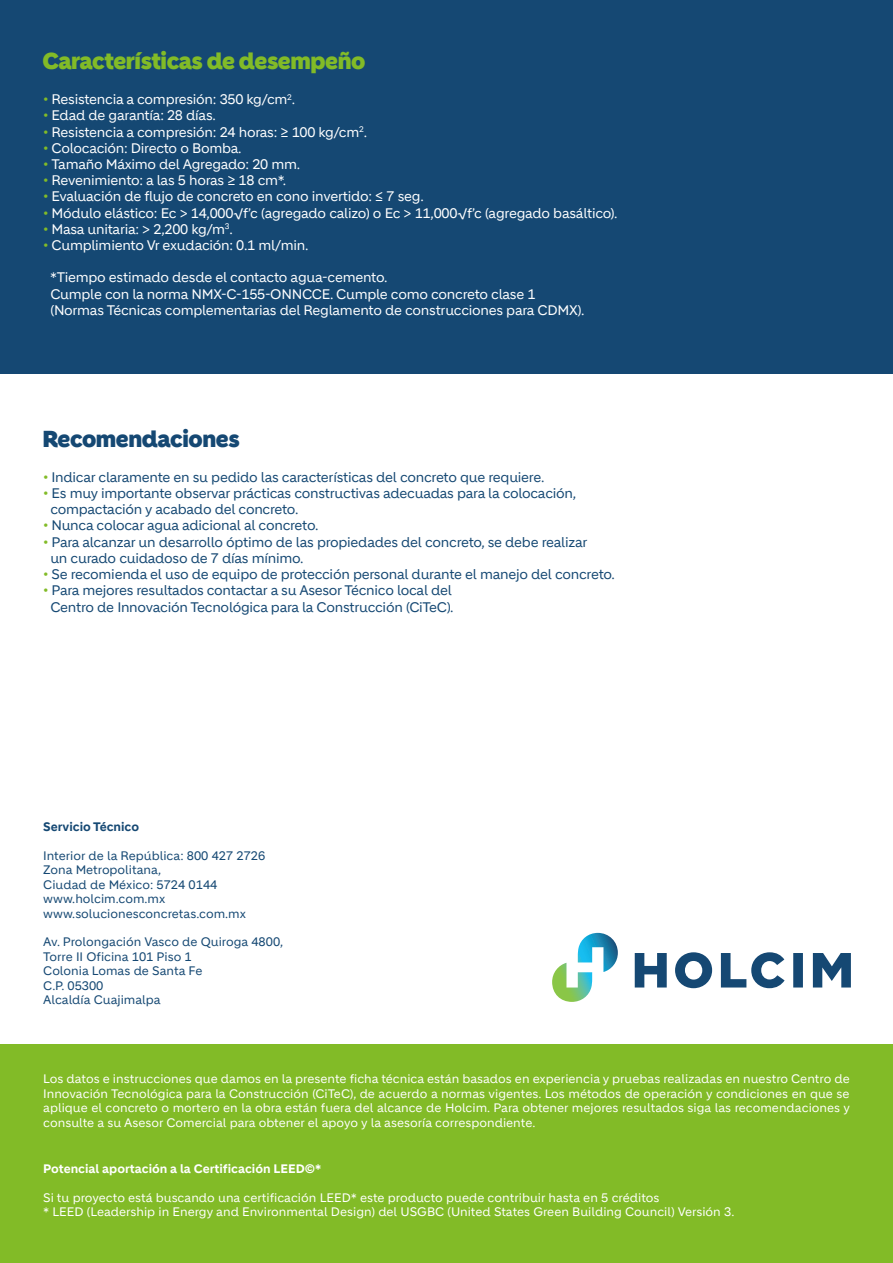
<style>
.page{position:relative;width:893px;height:1263px;background:#fff}
.page>*{position:absolute;margin:0;border:0;box-sizing:border-box;transform-origin:0 0}
.t1{font:900 22.5px "Holcim Headline";letter-spacing:-.02em;color:#82bb27}
.t2{font:900 22.5px "Holcim Headline";letter-spacing:-.02em;color:#154873}
.t3{font:13.5px/16.2px "Holcim";letter-spacing:-.02em;color:#fff}
.t4{font:13.5px/16.2px "Holcim";letter-spacing:-.02em;color:#154873}
.t5{font:12px/14.4px "Holcim";color:#fff;text-align:justify}
.t6{font:12px/14.4px "Holcim";color:#154873}
.t7{font:700 12px "Holcim";color:#fff}
.t8{font:700 12px "Holcim";color:#154873}
.s1{font-family:"Arial";color:#82bb27}
</style>
<div class="page">
<div style="left:0;top:0;width:893px;height:373px;background:#154873"></div>
<div style="left:0;top:1045px;width:893px;height:218px;background:#82bb27"></div>
<svg style="left:635px;top:952px;width:216px;height:36px"></svg>
<svg style="left:552px;top:933px;width:66px;height:69px"></svg>
<h1 class="t1" style="left:42px;top:48px;width:325px">Características de desempeño</h1>
<p class="t3" style="left:44px;top:91px;width:253px"><span class="s1">•</span> Resistencia a compresión: 350 kg/cm<sup>2</sup>.</p>
<p class="t3" style="left:44px;top:108px;width:174px"><span class="s1">•</span> Edad de garantía: 28 días.</p>
<p class="t3" style="left:44px;top:124px;width:325px"><span class="s1">•</span> Resistencia a compresión: 24 horas: ≥ 100 kg/cm<sup>2</sup>.</p>
<p class="t3" style="left:44px;top:140px;width:200px"><span class="s1">•</span> Colocación: Directo o Bomba.</p>
<p class="t3" style="left:44px;top:156px;width:258px"><span class="s1">•</span> Tamaño Máximo del Agregado: 20 mm.</p>
<p class="t3" style="left:44px;top:172px;width:244px"><span class="s1">•</span> Revenimiento: a las 5 horas ≥ 18 cm*.</p>
<p class="t3" style="left:44px;top:189px;width:382px"><span class="s1">•</span> Evaluación de flujo de concreto en cono invertido: ≤ 7 seg.</p>
<p class="t3" style="left:44px;top:205px;width:575px"><span class="s1">•</span> Módulo elástico: Ec &gt; 14,000√f’c (agregado calizo) o Ec &gt; 11,000√f’c (agregado basáltico).</p>
<p class="t3" style="left:44px;top:221px;width:191px"><span class="s1">•</span> Masa unitaria: &gt; 2,200 kg/m<sup>3</sup>.</p>
<p class="t3" style="left:44px;top:237px;width:266px"><span class="s1">•</span> Cumplimiento Vr exudación: 0.1 ml/min.</p>
<p class="t3" style="left:50px;top:270px;width:536px">*Tiempo estimado desde el contacto agua-cemento.<br>Cumple con la norma NMX-C-155-ONNCCE. Cumple como concreto clase 1 (Normas Técnicas complementarias del Reglamento de construcciones para CDMX).</p>
<h1 class="t2" style="left:42px;top:425px;width:199px">Recomendaciones</h1>
<p class="t4" style="left:44px;top:469px;width:502px"><span class="s1">•</span> Indicar claramente en su pedido las características del concreto que requiere.</p>
<p class="t4" style="left:50px;top:485px;width:527px;text-indent:-7px"><span class="s1">•</span> Es muy importante observar prácticas constructivas adecuadas para la colocación, compactación y acabado del concreto.</p>
<p class="t4" style="left:44px;top:518px;width:276px"><span class="s1">•</span> Nunca colocar agua adicional al concreto.</p>
<p class="t4" style="left:50px;top:534px;width:539px;text-indent:-7px"><span class="s1">•</span> Para alcanzar un desarrollo óptimo de las propiedades del concreto, se debe realizar un curado cuidadoso de 7 días mínimo.</p>
<p class="t4" style="left:44px;top:566px;width:573px"><span class="s1">•</span> Se recomienda el uso de equipo de protección personal durante el manejo del concreto.</p>
<p class="t4" style="left:44px;top:582px;width:412px;text-align:center"><span class="s1">•</span> Para mejores resultados contactar a su Asesor Técnico local del<br>Centro de Innovación Tecnológica para la Construcción (CiTeC).</p>
<p class="t8" style="left:43px;top:820px;width:97px">Servicio Técnico</p>
<p class="t6" style="left:43px;top:849px;width:224px">Interior de la República: 800 427 2726<br>Zona Metropolitana,<br>Ciudad de México: 5724 0144 www.holcim.com.mx www.solucionesconcretas.com.mx</p>
<p class="t6" style="left:43px;top:935px;width:242px">Av. Prolongación Vasco de Quiroga 4800,<br>Torre II Oficina 101 Piso 1<br>Colonia Lomas de Santa Fe<br>C.P. 05300<br>Alcaldía Cuajimalpa</p>
<p class="t5" style="left:43px;top:1072px;width:808px">Los datos e instrucciones que damos en la presente ficha técnica están basados en experiencia y pruebas realizadas en nuestro Centro de Innovación Tecnológica para la Construcción (CiTeC), de acuerdo a normas vigentes. Los métodos de operación y condiciones en que se aplique el concreto o mortero en la obra están fuera del alcance de Holcim. Para obtener mejores resultados siga las recomendaciones y consulte a su Asesor Comercial para obtener el apoyo y la asesoría correspondiente.</p>
<p class="t7" style="left:43px;top:1162px;width:280px">Potencial aportación a la Certificación LEED©*</p>
<p class="t5" style="left:43px;top:1190px;width:693px">Si tu proyecto está buscando una certificación LEED* este producto puede contribuir hasta en 5 créditos<br>* LEED (Leadership in Energy and Environmental Design) del USGBC (United States Green Building Council) Versión 3.</p>
</div>
